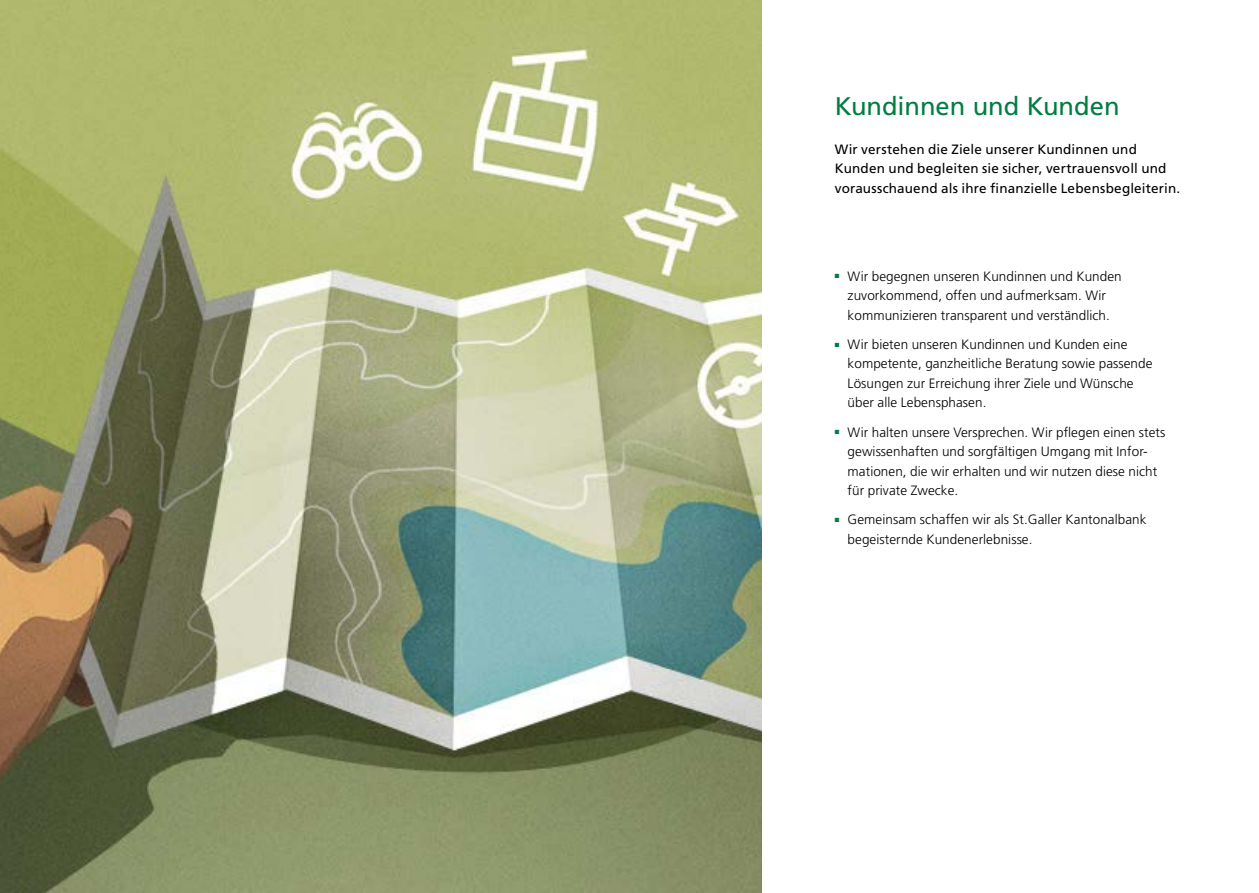
<style>
.page{position:relative;width:1259px;height:893px;background:#fff}
.page>*{position:absolute;margin:0;border:0;box-sizing:border-box;transform-origin:0 0}
._00_Head_Titelseite{font:25.5px "Frutiger LT Std";color:#007d42}
.t1{font:300 13.5px/19.5px "Frutiger LT Std";letter-spacing:.005em;color:#000}
.Grundtext_9pt_Light_schwarz{font:13.5px/19.5px "Frutiger LT Std";letter-spacing:.015em;color:#000}
</style>
<div class="page">
<img style="left:0;top:0;width:762px;height:893px">
<p class="_00_Head_Titelseite" style="left:835px;top:91px;width:286px">Kundinnen und Kunden</p>
<p class="Grundtext_9pt_Light_schwarz" style="left:835px;top:140px;width:347px">Wir verstehen die Ziele unserer Kundinnen und<br>Kunden und begleiten sie sicher, vertrauensvoll und vorausschauend als ihre finanzielle Lebensbegleiterin.</p>
<p class="t1" style="left:835px;top:266px;width:288px;text-align:center"><sup>■</sup> Wir begegnen unseren Kundinnen und Kunden zuvorkommend, offen und aufmerksam. Wir kommunizieren transparent und verständlich.</p>
<p class="t1" style="left:847px;top:335px;width:306px;text-indent:-13px"><sup>■</sup> Wir bieten unseren Kundinnen und Kunden eine kompetente, ganzheitliche Beratung sowie passende Lösungen zur Erreichung ihrer Ziele und Wünsche über alle Lebensphasen.</p>
<p class="t1" style="left:847px;top:422px;width:319px;text-indent:-13px"><sup>■</sup> Wir halten unsere Versprechen. Wir pflegen einen stets gewissenhaften und sorgfältigen Umgang mit Infor&shy;mationen, die wir erhalten und wir nutzen diese nicht für private Zwecke.</p>
<p class="t1" style="left:847px;top:510px;width:300px;text-indent:-13px"><sup>■</sup> Gemeinsam schaffen wir als St.Galler Kantonalbank begeisternde Kundenerlebnisse.</p>
</div>
